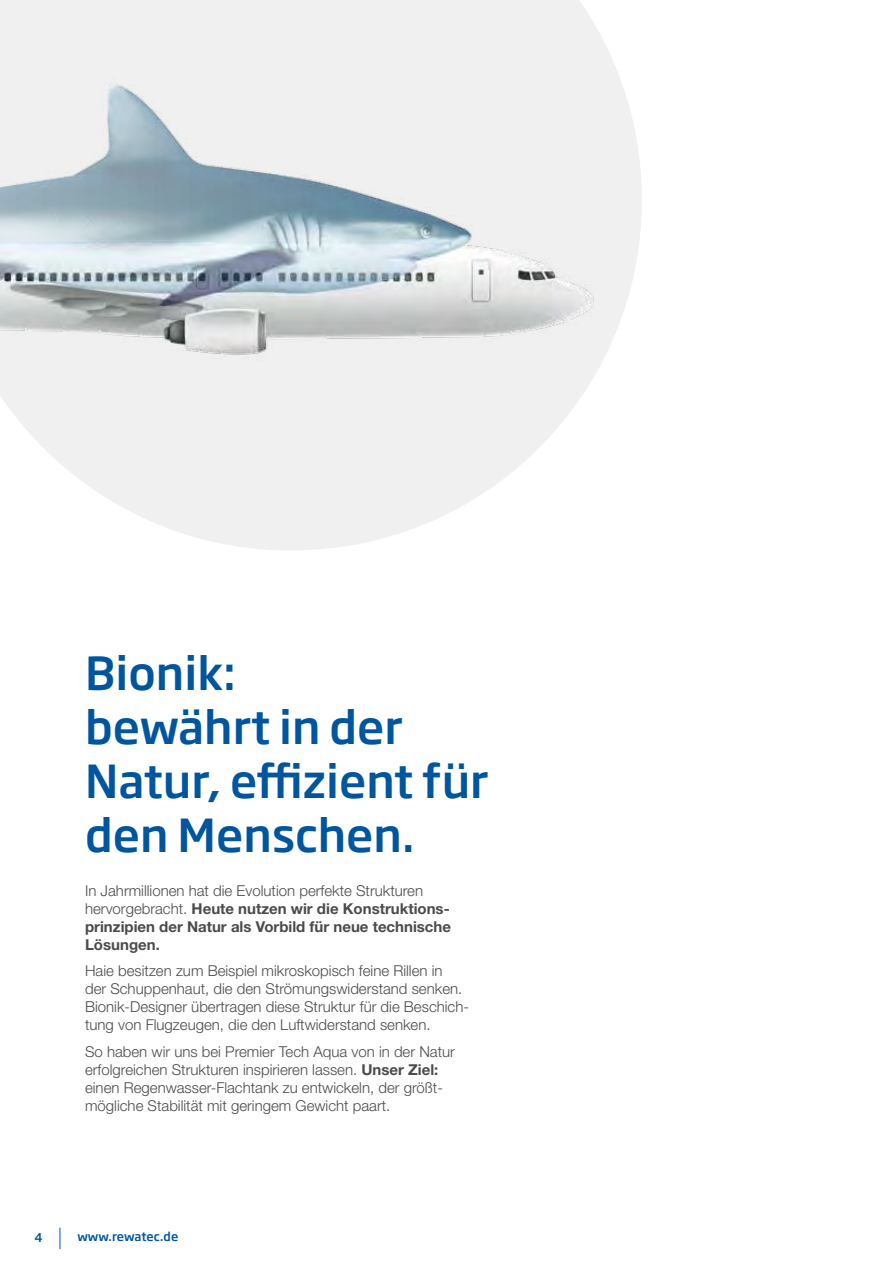
<style>
.page{position:relative;width:885px;height:1263px;background:#fff}
.page>*{position:absolute;margin:0;border:0;box-sizing:border-box;transform-origin:0 0}
.t1{font:500 45px/54px "Soho Gothic Pro";color:#00559f}
.t2{font:300 15px/18px "Helvetica Neue LT Std";color:#4b4b4d}
.t3{font:700 15px/18px "Helvetica Neue LT Std";color:#4b4b4d}
.t4{font:500 12px "Soho Gothic Pro";color:#00559f}
.s1{font-weight:300}
.s2{font-weight:700}
</style>
<div class="page">
<svg style="left:187px;top:49px;width:454px;height:501px"></svg>
<img style="left:0;top:0;width:607px;height:534px">
<svg style="left:60px;top:1228px;width:1px;height:21px"></svg>
<h1 class="t1" style="left:85px;top:644px;width:405px">Bionik:<br>bewährt in der<br>Natur, effizient für den Menschen.</h1>
<p class="t3" style="left:85px;top:881px;width:367px"><span class="s1">In Jahrmillionen hat die Evolution perfekte Strukturen hervorgebracht.</span> Heute nutzen wir die Konstruktions&shy;prinzipien der Natur als Vorbild für neue technische Lösungen.</p>
<p class="t2" style="left:85px;top:962px;width:385px">Haie besitzen zum Beispiel mikroskopisch feine Rillen in<br>der Schuppenhaut, die den Strömungswiderstand senken.<br>Bionik-Designer übertragen diese Struktur für die Beschich&shy;tung von Flugzeugen, die den Luftwiderstand senken.</p>
<p class="t2" style="left:85px;top:1042px;width:371px">So haben wir uns bei Premier Tech Aqua von in der Natur erfolgreichen Strukturen inspirieren lassen. <span class="s2">Unser Ziel: </span>einen Regenwasser-Flachtank zu entwickeln, der größt&shy;mögliche Stabilität mit geringem Gewicht paart.</p>
<p class="t4" style="left:34px;top:1228px;width:10px">4</p>
<p class="t4" style="left:77px;top:1227px;width:102px">www.rewatec.de</p>
</div>
